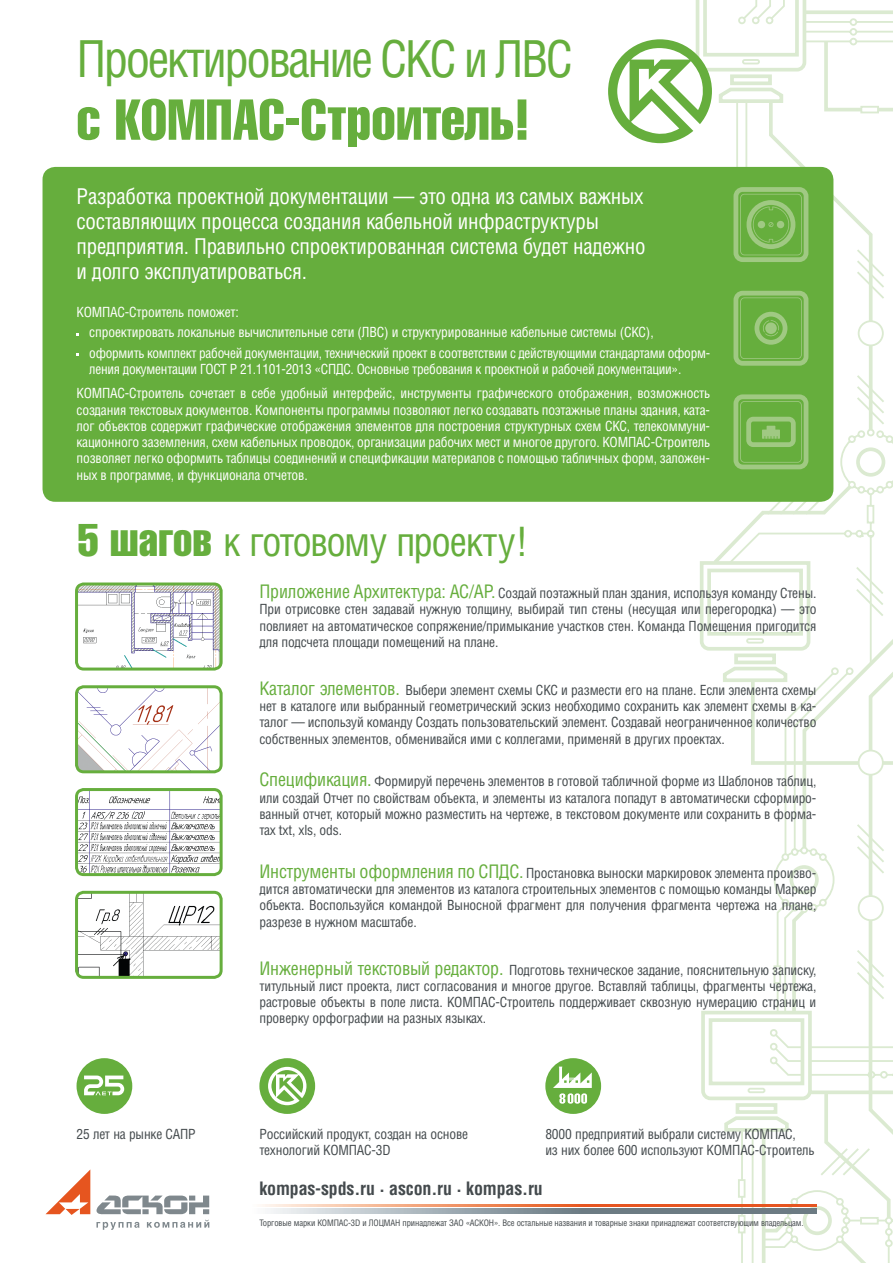
<style>
.page{position:relative;width:893px;height:1263px;background:#fff}
.page>*{position:absolute;margin:0;border:0;box-sizing:border-box;transform-origin:0 0}
.t1{font:56.55px "AG Letterica Compressed C";letter-spacing:.01em;color:#66ae3d}
.t2{font:49.05px "AG Letterica Condensed C";letter-spacing:-.055em;color:#66ae3d}
.t3{font:39px "AG Letterica Condensed C";letter-spacing:-.035em;color:#66ae3d}
.t4{font:21px/25.2px "AG Letterica Condensed C";letter-spacing:-.01em;color:#fff}
.t5{font:700 18px "AG Letterica Condensed C";letter-spacing:-.01em;color:#444a4d}
.t6{font:13.5px/16.2px "AG Letterica Condensed C";letter-spacing:-.01em;color:#444a4d;text-align:justify}
.t7{font:13.5px/16.2px "AG Letterica Condensed C";letter-spacing:-.02em;color:#fff}
.t8{font:8.7px "AG Letterica Condensed C";letter-spacing:-.01em;color:#444a4d}
.s1{font-family:"AG Letterica Compressed C";font-size:45px}
.s2{font-size:18px;color:#66ae3d}
</style>
<div class="page">
<svg style="left:749px;top:38px;width:144px;height:149px"></svg>
<div style="left:43px;top:167px;width:790px;height:335px;background:#66ae3d;border-radius:13px"></div>
<svg style="left:96px;top:1222px;width:44px;height:8px"></svg>
<svg style="left:147px;top:1220px;width:62px;height:8px"></svg>
<svg style="left:46px;top:1170px;width:44px;height:45px"></svg>
<svg style="left:96px;top:1195px;width:113px;height:19px"></svg>
<svg style="left:270px;top:1208px;width:428px;height:6px"></svg>
<svg style="left:262px;top:1204px;width:436px;height:2px"></svg>
<div style="left:77px;top:1058px;width:55px;height:56px;background:#66ae3d;border-radius:50%"></div>
<svg style="left:84px;top:1075px;width:40px;height:20px"></svg>
<div style="left:259px;top:1058px;width:56px;height:56px;background:#66ae3d;border-radius:50%"></div>
<svg style="left:268px;top:1067px;width:38px;height:38px"></svg>
<div style="left:545px;top:1058px;width:56px;height:56px;background:#66ae3d;border-radius:50%"></div>
<svg style="left:553px;top:1066px;width:39px;height:38px"></svg>
<svg style="left:608px;top:0;width:200px;height:143px"></svg>
<img style="left:77px;top:586px;width:142px;height:83px">
<div style="left:75px;top:582px;width:148px;height:88px;border:3px solid #66ae3d;border-radius:7px"></div>
<img style="left:77px;top:689px;width:142px;height:83px">
<div style="left:75px;top:685px;width:148px;height:88px;border:3px solid #66ae3d;border-radius:7px"></div>
<img style="left:79px;top:792px;width:140px;height:80px">
<div style="left:75px;top:788px;width:148px;height:88px;border:3px solid #66ae3d;border-radius:7px"></div>
<img style="left:79px;top:895px;width:140px;height:80px">
<div style="left:75px;top:891px;width:148px;height:88px;border:3px solid #66ae3d;border-radius:7px"></div>
<svg style="left:698px;top:187px;width:195px;height:1076px"></svg>
<p class="t2" style="left:77px;top:30px;width:482px">Проектирование СКС и ЛВС</p>
<p class="t1" style="left:77px;top:89px;width:454px">c КОМПАС-Строитель!</p>
<p class="t4" style="left:77px;top:183px;width:571px">Разработка проектной документации — это одна из самых важных составляющих процесса создания кабельной инфраструктуры предприятия. Правильно спроектированная система будет надежно и долго эксплуатироваться.</p>
<p class="t7" style="left:77px;top:304px;width:164px">КОМПАС-Строитель поможет:</p>
<p class="t7" style="left:89px;top:324px;width:566px">спроектировать локальные вычислительные сети (ЛВС) и структурированные кабельные системы (СКС),</p>
<p class="t7" style="left:89px;top:344px;width:622px">оформить комплект рабочей документации, технический проект в соответствии с действующими стандартами оформ&shy;ления документации ГОСТ Р 21.1101-2013 «СПДС. Основные требования к проектной и рабочей документации».</p>
<p class="t7" style="left:77px;top:385px;width:635px;text-align:justify">КОМПАС-Строитель сочетает в себе удобный интерфейс, инструменты графического отображения, возможность создания текстовых документов. Компоненты программы позволяют легко создавать поэтажные планы здания, ката&shy;лог объектов содержит графические отображения элементов для построения структурных схем СКС, телекоммуни&shy;кационного заземления, схем кабельных проводок, организации рабочих мест и многое другого. КОМПАС-Строитель позволяет легко оформить таблицы соединений и спецификации материалов с помощью табличных форм, заложен&shy;ных в программе, и функционала отчетов.</p>
<p class="t3" style="left:78px;top:518px;width:452px"><span class="s1">5 шагов</span> к готовому проекту!</p>
<p class="t6" style="left:259px;top:585px;width:559px"><span class="s2">Приложение Архитектура: АС/АР.</span> Создай поэтажный план здания, используя команду Стены.<br>При отрисовке стен задавай нужную толщину, выбирай тип стены (несущая или перегородка) — это повлияет на автоматическое сопряжение/примыкание участков стен. Команда Помещения пригодится для подсчета площади помещений на плане.</p>
<p class="t6" style="left:259px;top:682px;width:559px"><span class="s2">Каталог элементов.</span> Выбери элемент схемы СКС и размести его на плане. Если элемента схемы нет в каталоге или выбранный геометрический эскиз необходимо сохранить как элемент схемы в ка&shy;талог — используй команду Создать пользовательский элемент. Создавай неограниченное количество собственных элементов, обменивайся ими с коллегами, применяй в других проектах.</p>
<p class="t6" style="left:259px;top:773px;width:559px"><span class="s2">Спецификация.</span> Формируй перечень элементов в готовой табличной форме из Шаблонов таблиц, или создай Отчет по свойствам объекта, и элементы из каталога попадут в автоматически сформиро&shy;ванный отчет, который можно разместить на чертеже, в текстовом документе или сохранить в форма&shy;тах txt, xls, ods.</p>
<p class="t6" style="left:259px;top:865px;width:559px"><span class="s2">Инструменты оформления по СПДС.</span> Простановка выноски маркировок элемента произво&shy;дится автоматически для элементов из каталога строительных элементов с помощью команды Маркер объекта. Воспользуйся командой Выносной фрагмент для получения фрагмента чертежа на плане, разрезе в нужном масштабе.</p>
<p class="t6" style="left:259px;top:962px;width:559px"><span class="s2">Инженерный текстовый редактор.</span> Подготовь техническое задание, пояснительную записку, титульный лист проекта, лист согласования и многое другое. Вставляй таблицы, фрагменты чертежа, растровые объекты в поле листа. КОМПАС-Строитель поддерживает сквозную нумерацию страниц и проверку орфографии на разных языках.</p>
<p class="t6" style="left:77px;top:1126px;width:121px">25 лет на рынке САПР</p>
<p class="t6" style="left:259px;top:1126px;width:210px">Российский продукт, создан на основе технологий КОМПАС-3D</p>
<p class="t6" style="left:545px;top:1126px;width:271px">8000 предприятий выбрали систему КОМПАС,<br>из них более 600 используют КОМПАС-Строитель</p>
<p class="t5" style="left:259px;top:1178px;width:285px">kompas-spds.ru . ascon.ru . kompas.ru</p>
<p class="t8" style="left:259px;top:1218px;width:546px">Торговые марки КОМПАС-3D и ЛОЦМАН принадлежат ЗАО «АСКОН». Все остальные названия и товарные знаки принадлежат соответствующим владельцам.</p>
</div>
